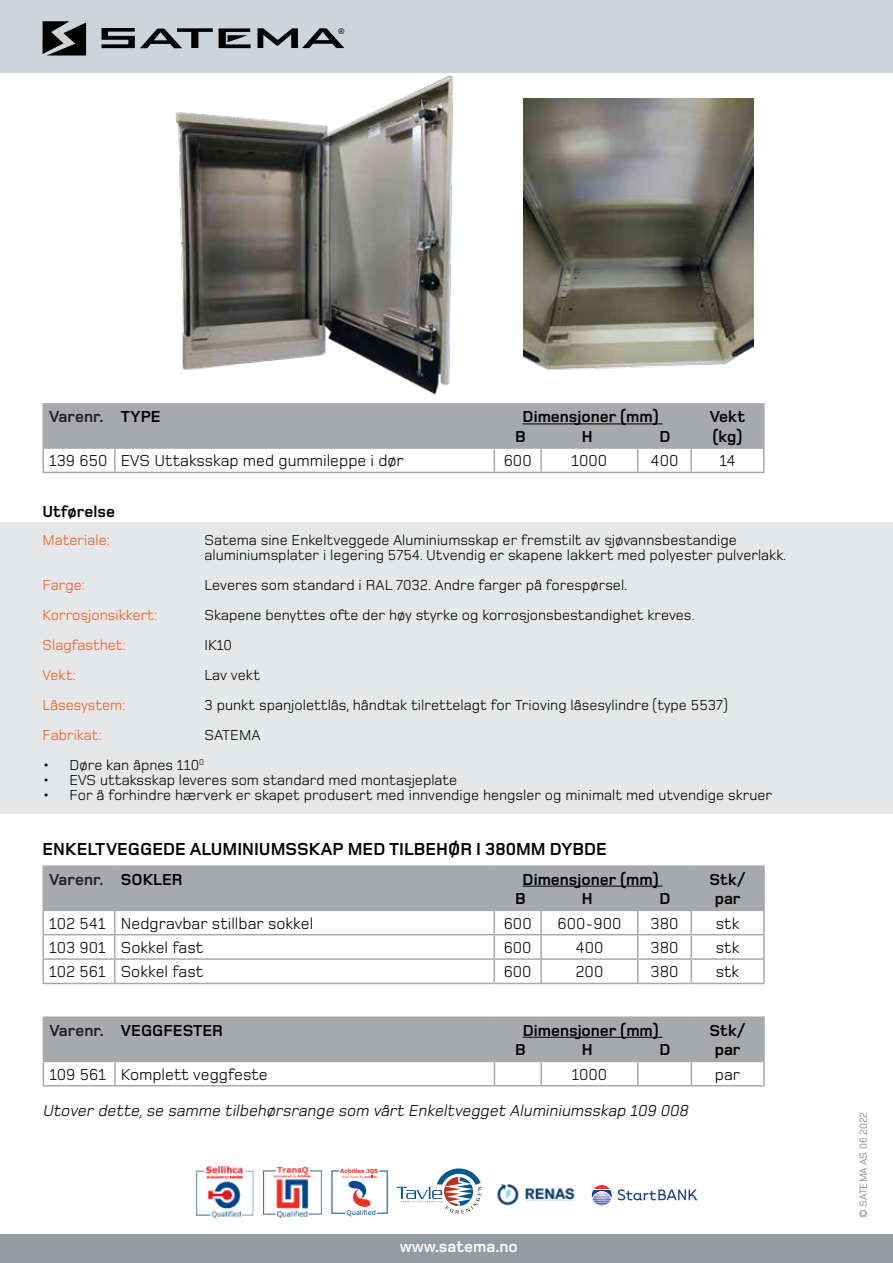
<style>
.page{position:relative;width:893px;height:1263px;background:#fff}
.page>*{position:absolute;margin:0;border:0;box-sizing:border-box;transform-origin:0 0}
.t1{font:700 18px "Foundry Monoline";color:#000}
.t2{font:16.5px "Foundry Monoline";color:#000}
.t3{font:700 16.5px/19.8px "Foundry Monoline";color:#000}
.t4{font:italic 16.5px "Foundry Monoline";color:#000}
.t5{font:700 16.5px "Foundry Monoline";color:#211e1f}
.t6{font:700 16.5px "Foundry Monoline";color:#fff}
.t7{font:15px/15px "Foundry Monoline";color:#000}
.t8{font:15px "Foundry Monoline";color:#f15a22}
.t9{font:10.5px "Foundry Monoline";color:#6a747b}
.t10{font:7.8px "Arial";color:#000}
.t11{font:6.6px "Verdana";color:#004990}
.t12{font:700 5.55px "Verdana";color:#ee3124}
.s1{color:#000}
.s2{color:#211e1f}
</style>
<div class="page">
<div style="left:0;top:0;width:893px;height:72px;background:#cfd4d8"></div>
<svg style="left:43px;top:21px;width:43px;height:35px"></svg>
<svg style="left:101px;top:28px;width:112px;height:20px"></svg>
<svg style="left:257px;top:28px;width:87px;height:20px"></svg>
<svg style="left:219px;top:28px;width:32px;height:20px"></svg>
<div style="left:0;top:522px;width:893px;height:291px;background:#e6e7e8"></div>
<div style="left:0;top:1235px;width:893px;height:28px;background:#949ca1"></div>
<hr style="left:43px;top:865px;width:72px;height:2px;background:#a7a9ac">
<hr style="left:115px;top:865px;width:379px;height:2px;background:#a7a9ac">
<hr style="left:494px;top:865px;width:47px;height:2px;background:#a7a9ac">
<hr style="left:541px;top:865px;width:97px;height:2px;background:#a7a9ac">
<hr style="left:638px;top:865px;width:53px;height:2px;background:#a7a9ac">
<hr style="left:691px;top:865px;width:74px;height:2px;background:#a7a9ac">
<hr style="left:691px;top:909px;width:74px;height:2px;background:#a7a9ac">
<hr style="left:691px;top:934px;width:74px;height:1px;background:#a7a9ac">
<hr style="left:691px;top:958px;width:74px;height:2px;background:#a7a9ac">
<hr style="left:43px;top:983px;width:72px;height:1px;background:#a7a9ac">
<hr style="left:115px;top:983px;width:379px;height:1px;background:#a7a9ac">
<hr style="left:494px;top:983px;width:47px;height:1px;background:#a7a9ac">
<hr style="left:541px;top:983px;width:97px;height:1px;background:#a7a9ac">
<hr style="left:638px;top:983px;width:53px;height:1px;background:#a7a9ac">
<hr style="left:691px;top:983px;width:74px;height:1px;background:#a7a9ac">
<hr style="left:763px;top:867px;width:2px;height:42px;background:#a7a9ac">
<hr style="left:763px;top:911px;width:2px;height:23px;background:#a7a9ac">
<hr style="left:763px;top:935px;width:2px;height:23px;background:#a7a9ac">
<svg style="left:43px;top:867px;width:721px;height:116px"></svg>
<hr style="left:763px;top:960px;width:2px;height:23px;background:#a7a9ac">
<hr style="left:523px;top:886px;width:139px;height:1px;background:#000">
<img style="left:496px;top:1184px;width:79px;height:22px">
<svg style="left:618px;top:1189px;width:79px;height:11px"></svg>
<svg style="left:592px;top:1185px;width:20px;height:20px"></svg>
<svg style="left:397px;top:1168px;width:84px;height:46px"></svg>
<img style="left:196px;top:1166px;width:58px;height:52px">
<img style="left:263px;top:1166px;width:59px;height:51px">
<svg style="left:332px;top:1170px;width:56px;height:44px"></svg>
<hr style="left:43px;top:1016px;width:72px;height:2px;background:#a7a9ac">
<hr style="left:115px;top:1016px;width:379px;height:2px;background:#a7a9ac">
<hr style="left:494px;top:1016px;width:47px;height:2px;background:#a7a9ac">
<hr style="left:541px;top:1016px;width:97px;height:2px;background:#a7a9ac">
<hr style="left:638px;top:1016px;width:53px;height:2px;background:#a7a9ac">
<hr style="left:691px;top:1016px;width:74px;height:2px;background:#a7a9ac">
<hr style="left:691px;top:1061px;width:74px;height:1px;background:#a7a9ac">
<hr style="left:691px;top:1085px;width:74px;height:1px;background:#a7a9ac">
<hr style="left:763px;top:1018px;width:2px;height:43px;background:#a7a9ac">
<svg style="left:43px;top:1018px;width:720px;height:68px"></svg>
<hr style="left:763px;top:1062px;width:2px;height:23px;background:#a7a9ac">
<hr style="left:523px;top:1037px;width:140px;height:1px;background:#000">
<img style="left:161px;top:72px;width:309px;height:323px">
<img style="left:523px;top:99px;width:231px;height:272px">
<hr style="left:43px;top:403px;width:72px;height:2px;background:#a7a9ac">
<hr style="left:115px;top:403px;width:379px;height:2px;background:#a7a9ac">
<hr style="left:494px;top:403px;width:47px;height:2px;background:#a7a9ac">
<hr style="left:541px;top:403px;width:97px;height:2px;background:#a7a9ac">
<hr style="left:638px;top:403px;width:53px;height:2px;background:#a7a9ac">
<hr style="left:691px;top:403px;width:74px;height:2px;background:#a7a9ac">
<hr style="left:691px;top:447px;width:74px;height:2px;background:#a7a9ac">
<hr style="left:43px;top:472px;width:72px;height:1px;background:#a7a9ac">
<hr style="left:115px;top:472px;width:379px;height:1px;background:#a7a9ac">
<hr style="left:494px;top:472px;width:47px;height:1px;background:#a7a9ac">
<hr style="left:541px;top:472px;width:97px;height:1px;background:#a7a9ac">
<hr style="left:638px;top:472px;width:53px;height:1px;background:#a7a9ac">
<hr style="left:691px;top:472px;width:74px;height:1px;background:#a7a9ac">
<hr style="left:763px;top:405px;width:2px;height:42px;background:#a7a9ac">
<svg style="left:43px;top:405px;width:721px;height:67px"></svg>
<hr style="left:690px;top:449px;width:2px;height:23px;background:#a7a9ac">
<hr style="left:763px;top:449px;width:2px;height:23px;background:#a7a9ac">
<hr style="left:523px;top:423px;width:139px;height:1px;background:#000">
<p class="t10" style="left:338px;top:26px;width:7px">®</p>
<p class="t5" style="left:49px;top:408px;width:113px">Varenr. <span class="s1">TYPE</span></p>
<p class="t3" style="left:515px;top:407px;width:145px;text-indent:7px">Dimensjoner (mm)<br>B</p>
<p class="t3" style="left:582px;top:427px;width:12px">H</p>
<p class="t3" style="left:659px;top:427px;width:13px">D</p>
<p class="t3" style="left:710px;top:407px;width:37px">Vekt (kg)</p>
<p class="t2" style="left:49px;top:452px;width:356px">139 650 EVS Uttaksskap med gummileppe i dør</p>
<p class="t2" style="left:504px;top:452px;width:29px">600</p>
<p class="t2" style="left:572px;top:452px;width:37px">1000</p>
<p class="t2" style="left:650px;top:452px;width:29px">400</p>
<p class="t2" style="left:719px;top:452px;width:18px">14</p>
<p class="t3" style="left:43px;top:501px;width:74px">Utførelse</p>
<p class="t8" style="left:43px;top:532px;width:69px">Materiale:</p>
<p class="t7" style="left:205px;top:532px;width:583px">Satema sine Enkeltveggede Aluminiumsskap er fremstilt av sjøvannsbestandige aluminiumsplater i legering 5754. Utvendig er skapene lakkert med polyester pulverlakk.</p>
<p class="t8" style="left:43px;top:577px;width:44px">Farge:</p>
<p class="t7" style="left:205px;top:577px;width:424px">Leveres som standard i RAL 7032. Andre farger på forespørsel.</p>
<p class="t8" style="left:43px;top:607px;width:116px">Korrosjonsikkert:</p>
<p class="t7" style="left:205px;top:607px;width:492px">Skapene benyttes ofte der høy styrke og korrosjonsbestandighet kreves.</p>
<p class="t8" style="left:43px;top:637px;width:85px">Slagfasthet:</p>
<p class="t7" style="left:205px;top:637px;width:29px">IK10</p>
<p class="t8" style="left:43px;top:667px;width:35px">Vekt:</p>
<p class="t7" style="left:205px;top:667px;width:57px">Lav vekt</p>
<p class="t8" style="left:43px;top:697px;width:84px">Låsesystem:</p>
<p class="t7" style="left:205px;top:697px;width:524px">3 punkt spanjolettlås, håndtak tilrettelagt for Trioving låsesylindre (type 5537)</p>
<p class="t8" style="left:43px;top:727px;width:61px">Fabrikat:</p>
<p class="t7" style="left:205px;top:727px;width:58px">SATEMA</p>
<p class="t7" style="left:43px;top:757px;width:163px">• Døre kan åpnes 110<sup>0</sup></p>
<p class="t7" style="left:43px;top:772px;width:416px">• EVS uttaksskap leveres som standard med montasjeplate</p>
<p class="t7" style="left:43px;top:787px;width:731px">• For å forhindre hærverk er skapet produsert med innvendige hengsler og minimalt med utvendige skruer</p>
<p class="t1" style="left:43px;top:839px;width:566px">ENKELTVEGGEDE ALUMINIUMSSKAP MED TILBEHØR I 380MM DYBDE</p>
<p class="t5" style="left:49px;top:870px;width:135px">Varenr. <span class="s1">SOKLER</span></p>
<p class="t3" style="left:515px;top:869px;width:145px;text-indent:7px">Dimensjoner (mm)<br>B</p>
<p class="t3" style="left:582px;top:889px;width:12px">H</p>
<p class="t3" style="left:659px;top:889px;width:13px">D</p>
<p class="t3" style="left:709px;top:869px;width:38px;text-align:center">Stk/ par</p>
<p class="t2" style="left:49px;top:914px;width:265px">102 541 Nedgravbar stillbar sokkel</p>
<p class="t2" style="left:504px;top:914px;width:29px">600</p>
<p class="t2" style="left:557px;top:914px;width:65px">600-900</p>
<p class="t2" style="left:651px;top:914px;width:29px">380</p>
<p class="t2" style="left:716px;top:914px;width:25px">stk</p>
<p class="t2" style="left:49px;top:939px;width:156px">103 901 Sokkel fast</p>
<p class="t2" style="left:504px;top:939px;width:29px">600</p>
<p class="t2" style="left:575px;top:939px;width:29px">400</p>
<p class="t2" style="left:651px;top:939px;width:29px">380</p>
<p class="t2" style="left:716px;top:939px;width:25px">stk</p>
<p class="t2" style="left:49px;top:963px;width:156px">102 561 Sokkel fast</p>
<p class="t2" style="left:504px;top:963px;width:29px">600</p>
<p class="t2" style="left:575px;top:963px;width:29px">200</p>
<p class="t2" style="left:651px;top:963px;width:29px">380</p>
<p class="t2" style="left:716px;top:963px;width:25px">stk</p>
<p class="t3" style="left:49px;top:1020px;width:175px"><span class="s2">Varenr.</span> VEGGFESTER</p>
<p class="t3" style="left:515px;top:1020px;width:145px;text-indent:7px">Dimensjoner (mm)<br>B</p>
<p class="t3" style="left:582px;top:1040px;width:12px">H</p>
<p class="t3" style="left:660px;top:1040px;width:13px">D</p>
<p class="t3" style="left:709px;top:1020px;width:38px;text-align:center">Stk/ par</p>
<p class="t2" style="left:49px;top:1065px;width:220px">109 561 Komplett veggfeste</p>
<p class="t2" style="left:572px;top:1065px;width:37px">1000</p>
<p class="t2" style="left:715px;top:1065px;width:27px">par</p>
<p class="t4" style="left:43px;top:1102px;width:650px">Utover dette,se samme tilbehørsrange som vårt Enkeltvegget Aluminiumsskap 109 008</p>
<p class="t12" style="left:340px;top:1168px;width:40px">Achilles JQS</p>
<p class="t11" style="left:347px;top:1208px;width:31px">Qualified</p>
<p class="t6" style="left:400px;top:1238px;width:119px">www.satema.no</p>
<p class="t9" style="left:858px;top:1218px;width:108px;rotate:-90deg">© SATEMA AS 06.2022</p>
</div>
